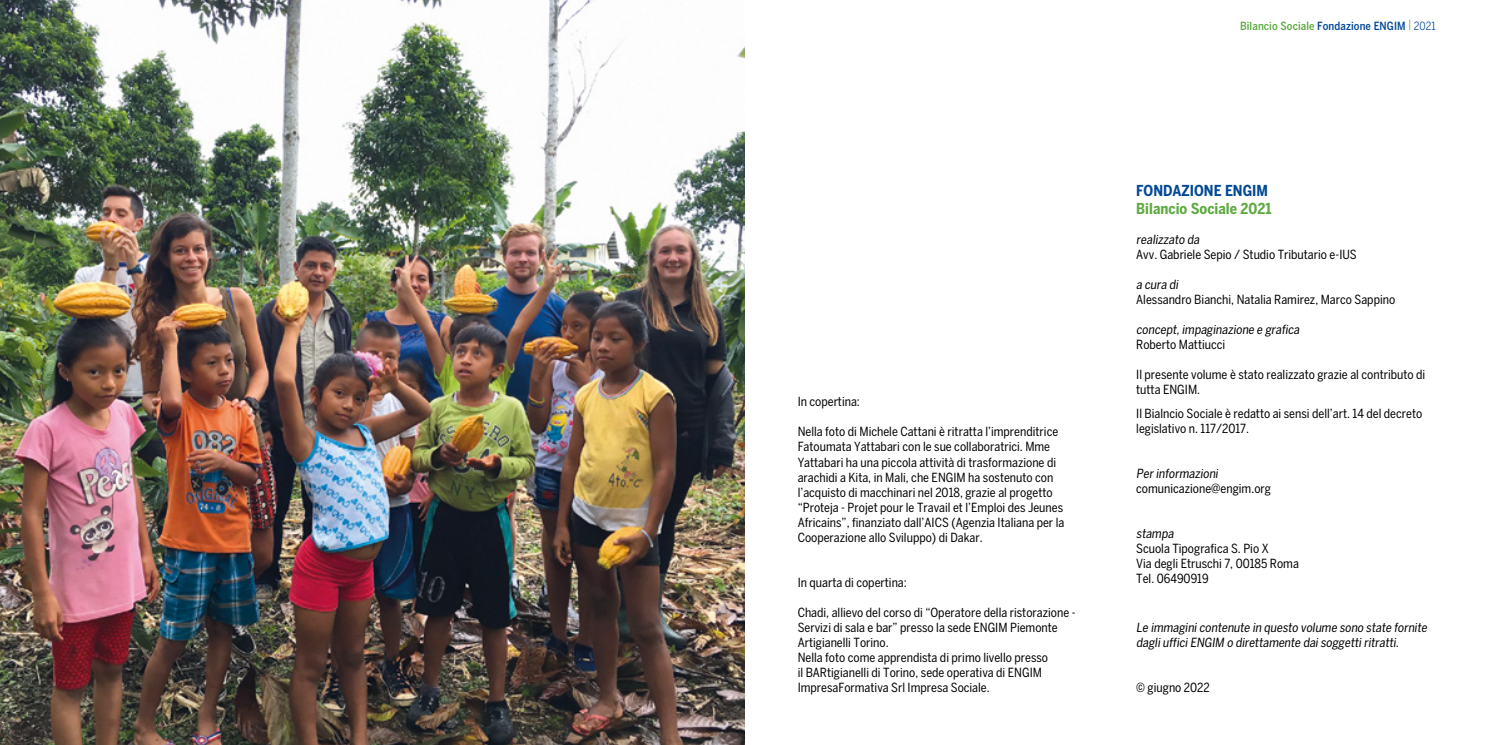
<style>
.page{position:relative;width:1489px;height:745px;background:#fff}
.page>*{position:absolute;margin:0;border:0;box-sizing:border-box;transform-origin:0 0}
.t1{font:700 condensed 15px "Benton Sans";color:#5eaa41}
.t2{font:700 condensed 15px "Benton Sans";color:#024995}
.t3{font:condensed 12.5px/15px "Benton Sans";color:#000}
.t4{font:500 condensed 11.25px "Benton Sans";letter-spacing:.01em;color:#5eaa41}
.s1{color:#024995}
.s2{font-weight:400}
.s3{font-weight:400;color:#024995}
</style>
<div class="page">
<img style="left:0;top:0;width:744px;height:744px">
<p class="t3" style="left:797px;top:394px;width:64px">In copertina:</p>
<p class="t3" style="left:797px;top:424px;width:268px">Nella foto di Michele Cattani è ritratta l’imprenditrice Fatoumata Yattabari con le sue collaboratrici. Mme Yattabari ha una piccola attività di trasformazione di arachidi a Kita, in Mali, che ENGIM ha sostenuto con l’acquisto di macchinari nel 2018, grazie al progetto “Proteja - Projet pour le Travail et l’Emploi des Jeunes Africains”, finanziato dall’AICS (Agenzia Italiana per la Cooperazione allo Sviluppo) di Dakar.</p>
<p class="t3" style="left:797px;top:574px;width:111px">In quarta di copertina:</p>
<p class="t3" style="left:797px;top:604px;width:279px">Chadi, allievo del corso di “Operatore della ristorazione - Servizi di sala e bar” presso la sede ENGIM Piemonte Artigianelli Torino.<br>Nella foto come apprendista di primo livello presso<br>il BARtigianelli di Torino, sede operativa di ENGIM ImpresaFormativa Srl Impresa Sociale.</p>
<p class="t4" style="left:1239px;top:19px;width:197px">Bilancio Sociale <span class="s1">Fondazione ENGIM</span> <span class="s2">|</span> <span class="s3">2021</span></p>
<p class="t2" style="left:1136px;top:181px;width:133px">FONDAZIONE ENGIM</p>
<p class="t1" style="left:1136px;top:199px;width:137px">Bilancio Sociale 2021</p>
<p class="t3" style="left:1136px;top:231px;width:222px">realizzato da<br>Avv. Gabriele Sepio / Studio Tributario e-IUS</p>
<p class="t3" style="left:1136px;top:276px;width:260px">a cura di<br>Alessandro Bianchi, Natalia Ramirez, Marco Sappino</p>
<p class="t3" style="left:1136px;top:321px;width:167px">concept,impaginazione e grafica<br>Roberto Mattiucci</p>
<p class="t3" style="left:1136px;top:366px;width:290px">Il presente volume è stato realizzato grazie al contributo di tutta ENGIM.</p>
<p class="t3" style="left:1136px;top:405px;width:287px">Il Bialncio Sociale è redatto ai sensi dell’art. 14 del decreto legislativo n. 117/2017.</p>
<p class="t3" style="left:1136px;top:465px;width:136px">Per informazioni comunicazione@engim.org</p>
<p class="t3" style="left:1136px;top:525px;width:164px">stampa<br>Scuola Tipografica S. Pio X<br>Via degli Etruschi 7, 00185 Roma<br>Tel. 06490919</p>
<p class="t3" style="left:1136px;top:619px;width:294px">Le immaginicontenute in questo volume sono state fornite dagliufficiENGIM o direttamente daisoggettiritratti.</p>
<p class="t3" style="left:1136px;top:679px;width:75px">© giugno 2022</p>
</div>
